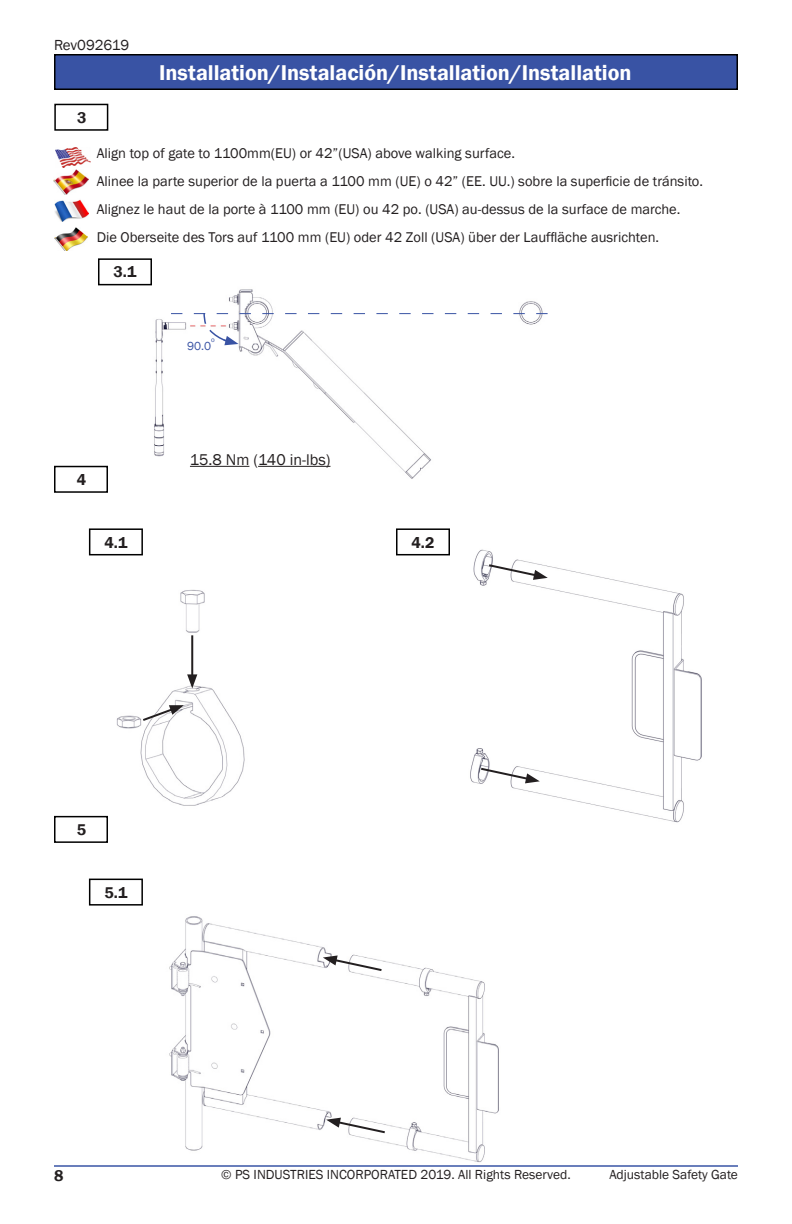
<style>
.page{position:relative;width:792px;height:1224px;background:#fff}
.page>*{position:absolute;margin:0;border:0;box-sizing:border-box;transform-origin:0 0}
.t1{font:600 22px "Franklin Gothic";color:#fff}
.t2{font:16px "Franklin Gothic";color:#231f20}
.t3{font:600 16px "Franklin Gothic";color:#231f20}
.t4{font:15px "Franklin Gothic";letter-spacing:-.005em;color:#231f20}
.t5{font:14.4px/28px "Franklin Gothic";color:#231f20}
.t6{font:13.6px "Franklin Gothic";color:#231f20}
.t7{font:12px "Franklin Gothic";color:#3953a4}
.t8{font:7px "Franklin Gothic";color:#3953a4}
</style>
<div class="page">
<hr style="left:54px;top:1165px;width:684px;height:2px;background:#3954a5">
<img style="left:142px;top:285px;width:401px;height:194px">
<hr style="left:190px;top:466px;width:59px;height:1px;background:#231f20">
<hr style="left:258px;top:466px;width:72px;height:1px;background:#231f20">
<img style="left:116px;top:589px;width:129px;height:217px">
<svg style="left:141px;top:705px;width:43px;height:18px"></svg>
<hr style="left:191px;top:635px;width:2px;height:43px;background:#231f20">
<svg style="left:187px;top:674px;width:10px;height:14px"></svg>
<img style="left:470px;top:549px;width:232px;height:274px">
<svg style="left:479px;top:766px;width:61px;height:17px"></svg>
<svg style="left:487px;top:563px;width:61px;height:17px"></svg>
<svg style="left:171px;top:312px;width:377px;height:33px"></svg>
<div style="left:98px;top:258px;width:54px;height:27px;border:2px solid #000"></div>
<div style="left:54px;top:54px;width:684px;height:36px;background:#3953a4;border:2px solid #000"></div>
<div style="left:89px;top:528px;width:54px;height:27px;border:2px solid #000"></div>
<div style="left:396px;top:528px;width:54px;height:27px;border:2px solid #000"></div>
<img style="left:53px;top:170px;width:36px;height:25px">
<img style="left:54px;top:199px;width:35px;height:22px">
<img style="left:54px;top:228px;width:34px;height:23px">
<img style="left:55px;top:148px;width:36px;height:19px">
<div style="left:89px;top:879px;width:54px;height:27px;border:2px solid #000"></div>
<img style="left:169px;top:916px;width:330px;height:247px">
<svg style="left:326px;top:1118px;width:61px;height:17px"></svg>
<svg style="left:323px;top:955px;width:61px;height:17px"></svg>
<div style="left:54px;top:104px;width:54px;height:27px;border:2px solid #000"></div>
<div style="left:54px;top:466px;width:54px;height:27px;border:2px solid #000"></div>
<div style="left:54px;top:816px;width:54px;height:27px;border:2px solid #000"></div>
<p class="t4" style="left:54px;top:36px;width:77px">Rev092619</p>
<p class="t3" style="left:77px;top:108px;width:11px">3</p>
<p class="t1" style="left:159px;top:59px;width:474px">Installation/Instalación/Installation/Installation</p>
<p class="t5" style="left:97px;top:140px;width:420px">Align top of gate to 1100mm(EU) or 42”(USA) above walking surface.</p>
<p class="t5" style="left:97px;top:168px;width:608px">Alinee la parte superior de la puerta a 1100 mm (UE) o 42” (EE. UU.) sobre la superficie de tránsito.<br>Alignez le haut de la porte à 1100 mm (EU) ou 42 po. (USA) au-dessus de la surface de marche.</p>
<p class="t5" style="left:97px;top:224px;width:564px">Die Oberseite des Tors auf 1100 mm (EU) oder 42 Zoll (USA) über der Lauffläche ausrichten.</p>
<p class="t3" style="left:113px;top:262px;width:25px">3.1</p>
<p class="t8" style="left:211px;top:335px;width:5px">o</p>
<p class="t7" style="left:187px;top:338px;width:26px">90.0</p>
<p class="t3" style="left:77px;top:470px;width:11px">4</p>
<p class="t2" style="left:190px;top:450px;width:142px">15.8 Nm (140 in-lbs)</p>
<p class="t3" style="left:104px;top:532px;width:25px">4.1</p>
<p class="t3" style="left:412px;top:532px;width:24px">4.2</p>
<p class="t3" style="left:77px;top:820px;width:11px">5</p>
<p class="t3" style="left:104px;top:882px;width:25px">5.1</p>
<p class="t3" style="left:54px;top:1166px;width:11px">8</p>
<p class="t6" style="left:221px;top:1166px;width:351px">© PS INDUSTRIES INCORPORATED 2019. All Rights Reserved.</p>
<p class="t6" style="left:609px;top:1166px;width:130px">Adjustable Safety Gate</p>
</div>
